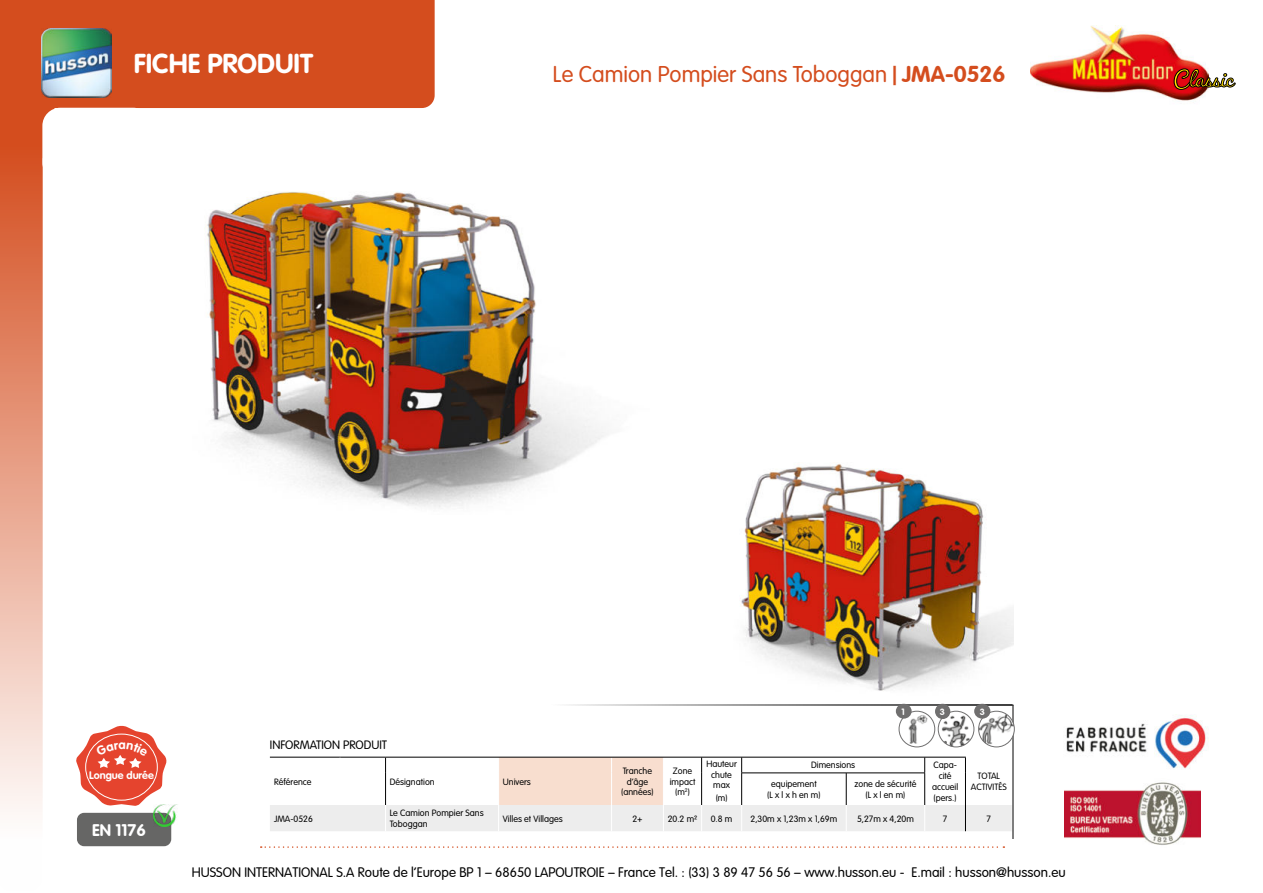
<style>
.page{position:relative;width:1263px;height:893px;background:#fff}
.page>*{position:absolute;margin:0;border:0;box-sizing:border-box;transform-origin:0 0}
.t1{font:700 27px "VAG Rounded Std";color:#fff}
.t2{font:300 22.5px "VAG Rounded Std";color:#d44d1e}
.t3{font:700 16.5px "VAG Rounded";color:#fff}
.t4{font:300 13.5px "VAG Rounded Light S Si";color:#000}
.t5{font:300 12px "VAG Rounded Std";color:#000}
.t6{font:700 10.8px "VAG Rounded";color:#fff}
.t7{font:300 9px/10.8px "VAG Rounded Std";color:#000;text-align:center}
.t8{font:700 9px "VAG Rounded";color:#fff}
.s1{font-family:"Roboto";font-weight:700;font-stretch:condensed}
.s2{font-family:"VAG Rounded";font-weight:700}
</style>
<div class="page">
<div style="left:0;top:0;width:435px;height:108px;background:#d44d1e"></div>
<svg style="left:0;top:63px;width:55px;height:749px"></svg>
<div style="left:42px;top:108px;width:109px;height:73px;background:#fff;border-radius:18px"></div>
<img style="left:41px;top:28px;width:70px;height:70px">
<img style="left:204px;top:191px;width:401px;height:317px">
<img style="left:741px;top:464px;width:273px;height:227px">
<img style="left:1030px;top:25px;width:176px;height:76px">
<svg style="left:1174px;top:68px;width:62px;height:25px"></svg>
<img style="left:1066px;top:714px;width:143px;height:56px">
<img style="left:1064px;top:782px;width:136px;height:63px">
<div style="left:77px;top:813px;width:94px;height:33px;background:#666665;border-radius:7px"></div>
<img style="left:153px;top:804px;width:25px;height:23px">
<svg style="left:261px;top:846px;width:743px;height:2px"></svg>
<hr style="left:550px;top:705px;width:463px;height:1px;background:#000">
<svg style="left:270px;top:732px;width:742px;height:99px"></svg>
<hr style="left:1012px;top:705px;width:1px;height:134px;background:#000">
<img style="left:902px;top:715px;width:29px;height:29px">
<div style="left:899px;top:711px;width:36px;height:36px;border:1px solid #706f6f;border-radius:50%"></div>
<div style="left:896px;top:704px;width:16px;height:15px;background:#706f6f;border-radius:50%"></div>
<img style="left:938px;top:715px;width:36px;height:32px">
<div style="left:938px;top:711px;width:36px;height:36px;border:1px solid #706f6f;border-radius:50%"></div>
<div style="left:935px;top:704px;width:15px;height:15px;background:#706f6f;border-radius:50%"></div>
<img style="left:979px;top:712px;width:35px;height:35px">
<div style="left:978px;top:711px;width:36px;height:36px;border:1px solid #706f6f;border-radius:50%"></div>
<div style="left:974px;top:704px;width:16px;height:15px;background:#706f6f;border-radius:50%"></div>
<svg style="left:76px;top:725px;width:91px;height:81px"></svg>
<h1 class="t1" style="left:134px;top:48px;width:181px">FICHE PRODUIT</h1>
<h2 class="t2" style="left:553px;top:62px;width:454px">Le Camion Pompier Sans Toboggan <span class="s1">|</span> <span class="s2">JMA-0526</span></h2>
<p class="t8" style="left:901px;top:708px;width:5px">1</p>
<p class="t8" style="left:940px;top:708px;width:7px">3</p>
<p class="t8" style="left:980px;top:708px;width:7px">3</p>
<p class="t6" style="left:89px;top:771px;width:66px">Longue durée</p>
<h3 class="t3" style="left:92px;top:823px;width:55px">EN 1176</h3>
<h3 class="t5" style="left:270px;top:738px;width:119px">INFORMATION PRODUIT</h3>
<p class="t7" style="left:274px;top:776px;width:39px">Référence</p>
<p class="t7" style="left:390px;top:776px;width:46px">Désignation</p>
<p class="t7" style="left:503px;top:776px;width:30px">Univers</p>
<p class="t7" style="left:621px;top:765px;width:34px">Tranche d’âge (années)</p>
<p class="t7" style="left:670px;top:765px;width:27px">Zone impact (m<sup>2</sup>)</p>
<p class="t7" style="left:706px;top:758px;width:32px">Hauteur chute max</p>
<p class="t7" style="left:716px;top:792px;width:13px">(m)</p>
<p class="t7" style="left:811px;top:760px;width:46px">Dimensions</p>
<p class="t7" style="left:932px;top:760px;width:28px">Capa&shy;cité accueil (pers.)</p>
<p class="t7" style="left:971px;top:771px;width:37px">TOTAL<br>ACTIVITÉS</p>
<p class="t7" style="left:767px;top:778px;width:55px">equipement<br>(L x l x h en m)</p>
<p class="t7" style="left:855px;top:778px;width:63px">zone de sécurité (L x l en m)</p>
<p class="t7" style="left:274px;top:813px;width:40px">JMA-0526</p>
<p class="t7" style="left:390px;top:808px;width:95px;text-align:left">Le Camion Pompier Sans<br>Toboggan</p>
<p class="t7" style="left:503px;top:813px;width:61px">Villes et Villages</p>
<p class="t7" style="left:632px;top:813px;width:12px">2+</p>
<p class="t7" style="left:668px;top:813px;width:31px">20.2 m²</p>
<p class="t7" style="left:711px;top:813px;width:23px">0.8 m</p>
<p class="t7" style="left:750px;top:813px;width:88px">2,30m x 1,23m x 1,69m</p>
<p class="t7" style="left:857px;top:813px;width:58px">5,27m x 4,20m</p>
<p class="t7" style="left:943px;top:813px;width:6px">7</p>
<p class="t7" style="left:986px;top:813px;width:6px">7</p>
<h3 class="t4" style="left:192px;top:866px;width:875px">HUSSON INTERNATIONAL S.A Route de l’Europe BP 1 – 68650 LAPOUTROIE – France Tel. : (33) 3 89 47 56 56 – www.husson.eu - E.mail : husson@husson.eu</h3>
</div>
